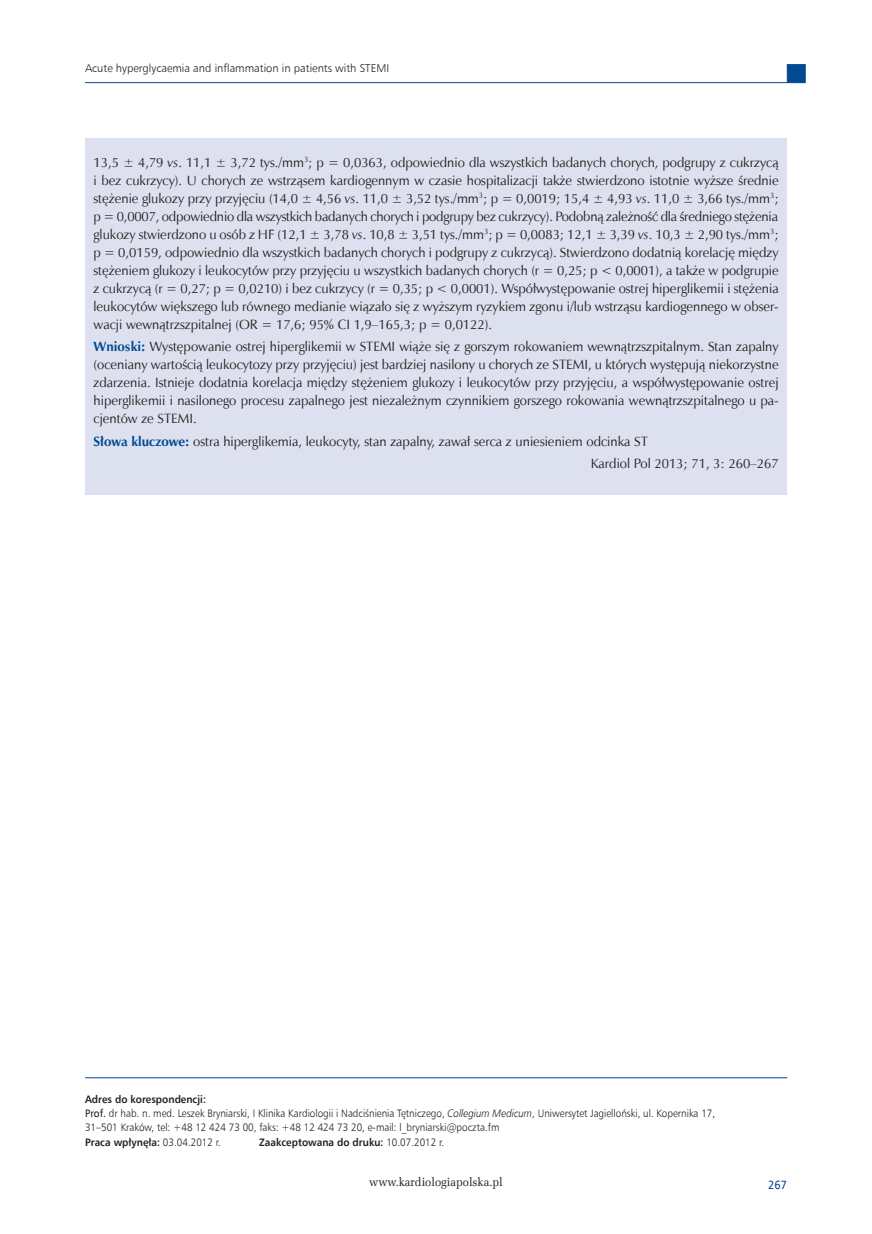
<style>
.page{position:relative;width:872px;height:1234px;background:#fff}
.page>*{position:absolute;margin:0;border:0;box-sizing:border-box;transform-origin:0 0}
._12_Streszczenie_pol{font:13.5px/18px "Zapf Humnst EU";color:#231f20;text-align:justify}
._11_Streszczenie_slo{font:13.5px "Zapf Humnst EU";color:#231f20}
._14_Streszczenie_Kar{font:13.5px "Zapf Humnst EU";color:#231f20}
.t1{font:12px "Zapf Ellipt EU";color:#231f20;scale:.95 1}
.t2{font:12px "Humnst 777 EU";color:#014990;scale:.9 1}
.t3{font:11.25px "Humnst 777 Lt EU";color:#231f20}
._05_Adres_do_korespo{font:10.8px/14.2px "Humnst 777 Lt EU";color:#231f20;scale:.92 1}
._05_Adres_do_korespo-2{font:700 10.8px "Humnst 777 EU";color:#231f20;scale:.92 1}
.s1{font-style:italic}
.s2{font-weight:700;color:#014990}
.s3{font-family:"Humnst 777 EU";font-weight:700}
.s4{font-family:"Humnst 777 EU"}
.s5{font-family:"Humnst 777 Lt EU";font-weight:400}
</style>
<div class="page">
<hr style="left:85px;top:82px;width:702px;height:1px;background:#014990">
<div style="left:787px;top:64px;width:18px;height:19px;background:#014990;border:1px solid #014990"></div>
<div style="left:85px;top:138px;width:702px;height:356px;background:#dde1ef"></div>
<hr style="left:85px;top:1077px;width:702px;height:1px;background:#014990">
<p class="t3" style="left:85px;top:61px;width:306px">Acute hyperglycaemia and inflammation in patients with STEMI</p>
<p class="_12_Streszczenie_pol" style="left:94px;top:153px;width:686px">13,5 ± 4,79 <span class="s1">vs</span>. 11,1 ± 3,72 tys./mm<sup>3</sup>; p = 0,0363, odpowiednio dla wszystkich badanych chorych, podgrupy z cukrzycą i bez cukrzycy). U chorych ze wstrząsem kardiogennym w czasie hospitalizacji także stwierdzono istotnie wyższe średnie stężenie glukozy przy przyjęciu (14,0 ± 4,56 <span class="s1">vs</span>. 11,0 ± 3,52 tys./mm<sup>3</sup>; p = 0,0019; 15,4 ± 4,93 <span class="s1">vs</span>. 11,0 ± 3,66 tys./mm<sup>3</sup>; p = 0,0007, odpowiednio dla wszystkich badanych chorych i podgrupy bez cukrzycy). Podobną zależność dla średniego stężenia glukozy stwierdzono u osób z HF (12,1 ± 3,78 <span class="s1">vs</span>. 10,8 ± 3,51 tys./mm<sup>3</sup>; p = 0,0083; 12,1 ± 3,39 <span class="s1">vs</span>. 10,3 ± 2,90 tys./mm<sup>3</sup>; p = 0,0159, odpowiednio dla wszystkich badanych chorych i podgrupy z cukrzycą). Stwierdzono dodatnią korelację między stężeniem glukozy i leukocytów przy przyjęciu u wszystkich badanych chorych (r = 0,25; p &lt; 0,0001), a także w podgrupie z cukrzycą (r = 0,27; p = 0,0210) i bez cukrzycy (r = 0,35; p &lt; 0,0001). Współwystępowanie ostrej hiperglikemii i stężenia leukocytów większego lub równego medianie wiązało się z wyższym ryzykiem zgonu i/lub wstrząsu kardiogennego w obser&shy;wacji wewnątrzszpitalnej (OR = 17,6; 95% CI 1,9–165,3; p = 0,0122).</p>
<p class="_12_Streszczenie_pol" style="left:94px;top:337px;width:686px"><span class="s2">Wnioski:</span> Występowanie ostrej hiperglikemii w STEMI wiąże się z gorszym rokowaniem wewnątrzszpitalnym. Stan zapalny (oceniany wartością leukocytozy przy przyjęciu) jest bardziej nasilony u chorych ze STEMI, u których występują niekorzystne zdarzenia. Istnieje dodatnia korelacja między stężeniem glukozy i leukocytów przy przyjęciu, a współwystępowanie ostrej hiperglikemii i nasilonego procesu zapalnego jest niezależnym czynnikiem gorszego rokowania wewnątrzszpitalnego u pa&shy;cjentów ze STEMI.</p>
<p class="_11_Streszczenie_slo" style="left:94px;top:432px;width:556px"><span class="s2">Słowa kluczowe:</span> ostra hiperglikemia, leukocyty, stan zapalny, zawał serca z uniesieniem odcinka ST</p>
<p class="_14_Streszczenie_Kar" style="left:591px;top:454px;width:189px">Kardiol Pol 2013; 71, 3: 260–267</p>
<p class="_05_Adres_do_korespo" style="left:85px;top:1091px;width:686px"><span class="s3">Adres do korespondencji:<br></span><span class="s4">Prof.</span> dr hab. n. med. Leszek Bryniarski, I Klinika Kardiologii i Nadciśnienia Tętniczego, <span class="s1">Collegium Medicum</span>, Uniwersytet Jagielloński, ul. Kopernika 17, 31–501 Kraków, tel: +48 12 424 73 00, faks: +48 12 424 73 20, e-mail: l_bryniarski@poczta.fm<br><span class="s3">Praca wpłynęła:</span> 03.04.2012 r.</p>
<p class="_05_Adres_do_korespo-2" style="left:259px;top:1134px;width:203px">Zaakceptowana do druku: <span class="s5">10.07.2012 r.</span></p>
<p class="t1" style="left:369px;top:1173px;width:142px">www.kardiologiapolska.pl</p>
<p class="t2" style="left:768px;top:1176px;width:22px">267</p>
</div>
